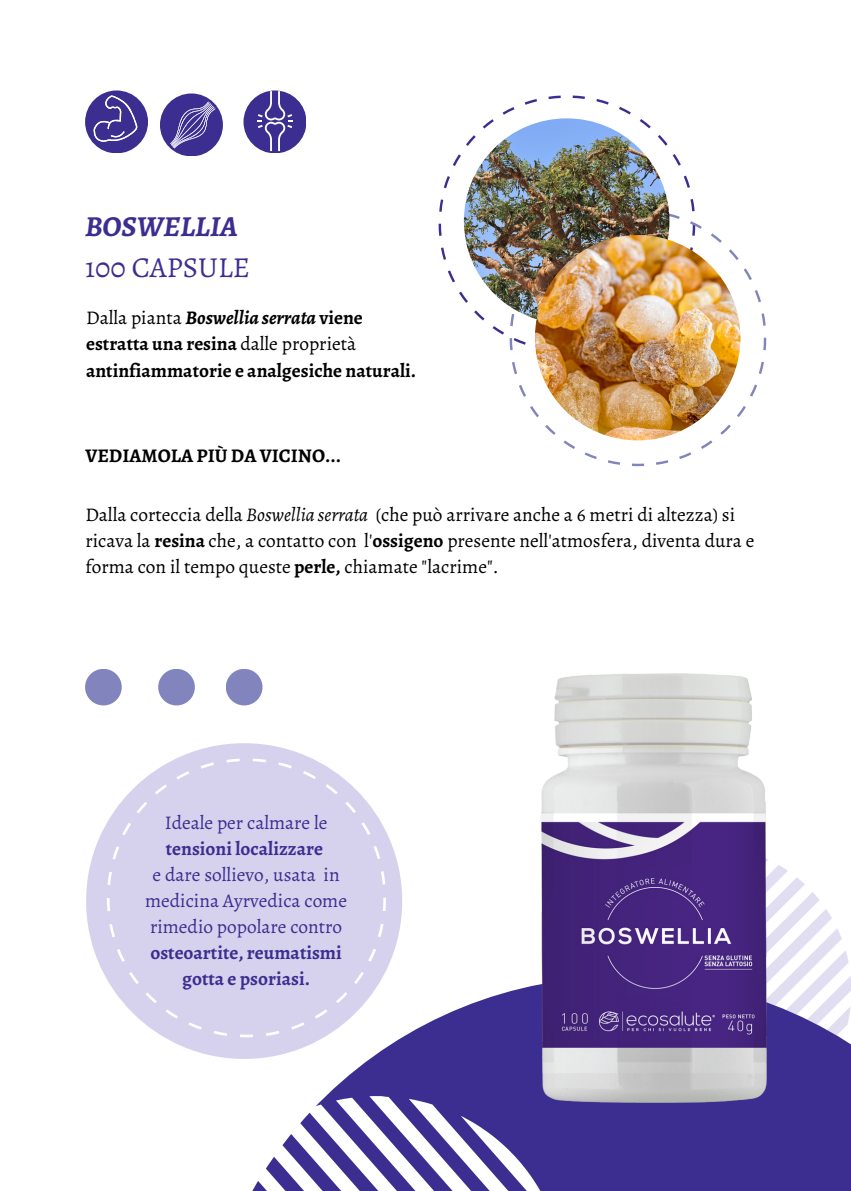
<style>
.page{position:relative;width:851px;height:1191px;background:#fff}
.page>*{position:absolute;margin:0;border:0;box-sizing:border-box;transform-origin:0 0}
.t1{font:29px "Alegreya";color:#3c2e90}
.t2{font:italic 700 29px "Alegreya";color:#3c2e90}
.t3{font:19.4px/26.2px "Alegreya";color:#000}
.t4{font:19.4px/26.2px "Alegreya";color:#3c2e90;text-align:center}
.t5{font:700 19.4px/26.2px "Alegreya";color:#000}
.t6{font:700 19.4px/26.2px "Alegreya";color:#3c2e90}
.t7{font:italic 700 19.4px "Alegreya";color:#000}
.s1{font-weight:400;font-style:normal}
.s2{font-style:normal}
.s3{font-weight:400}
.s4{font-style:italic}
.s5{font-weight:700}
</style>
<div class="page">
<div style="left:86px;top:743px;width:316px;height:316px;background:#d6d2ee;border-radius:50%"></div>
<svg style="left:203px;top:846px;width:647px;height:344px"></svg>
<div style="left:243px;top:90px;width:63px;height:63px;background:#3c2e90;border-radius:50%"></div>
<svg style="left:257px;top:91px;width:36px;height:60px"></svg>
<div style="left:85px;top:90px;width:63px;height:63px;background:#3c2e90;border-radius:50%"></div>
<svg style="left:92px;top:95px;width:45px;height:47px"></svg>
<div style="left:160px;top:93px;width:63px;height:63px;background:#3c2e90;border-radius:50%"></div>
<svg style="left:170px;top:102px;width:45px;height:46px"></svg>
<svg style="left:438px;top:96px;width:256px;height:164px"></svg>
<svg style="left:509px;top:210px;width:256px;height:256px"></svg>
<svg style="left:445px;top:102px;width:241px;height:242px"></svg>
<img style="left:463px;top:118px;width:206px;height:206px;border-radius:50%">
<img style="left:534px;top:235px;width:206px;height:205px;border-radius:50%">
<div style="left:158px;top:669px;width:37px;height:36px;background:#8284bd;border-radius:50%"></div>
<div style="left:226px;top:669px;width:36px;height:36px;background:#8284bd;border-radius:50%"></div>
<div style="left:85px;top:669px;width:37px;height:36px;background:#8284bd;border-radius:50%"></div>
<img style="left:407px;top:673px;width:443px;height:439px">
<svg style="left:107px;top:759px;width:279px;height:278px"></svg>
<p class="t2" style="left:85px;top:207px;width:154px">BOSWELLIA</p>
<p class="t1" style="left:85px;top:247px;width:166px">100 CAPSULE</p>
<p class="t7" style="left:86px;top:305px;width:278px"><span class="s1">Dalla pianta</span> Boswellia serrata <span class="s2">viene</span></p>
<p class="t5" style="left:86px;top:331px;width:331px">estratta una resina <span class="s3">dalle proprietà </span>antinfiammatorie e analgesiche naturali.</p>
<p class="t5" style="left:85px;top:442px;width:257px">VEDIAMOLA PIÙ DA VICINO...</p>
<p class="t3" style="left:85px;top:501px;width:670px">Dalla corteccia della <span class="s4">Boswellia serrata</span> (che può arrivare anche a 6 metri di altezza) si ricava la <span class="s5">resina</span> che, a contatto con l'<span class="s5">ossigeno</span> presente nell'atmosfera, diventa dura e forma con il tempo queste <span class="s5">perle,</span> chiamate "lacrime".</p>
<p class="t6" style="left:165px;top:809px;width:164px"><span class="s3">Ideale per calmare le </span>tensioni localizzare</p>
<p class="t4" style="left:145px;top:861px;width:203px">e dare sollievo, usata in medicina Ayrvedica come rimedio popolare contro <span class="s5">osteoartite, reumatismi gotta e psoriasi.</span></p>
</div>
